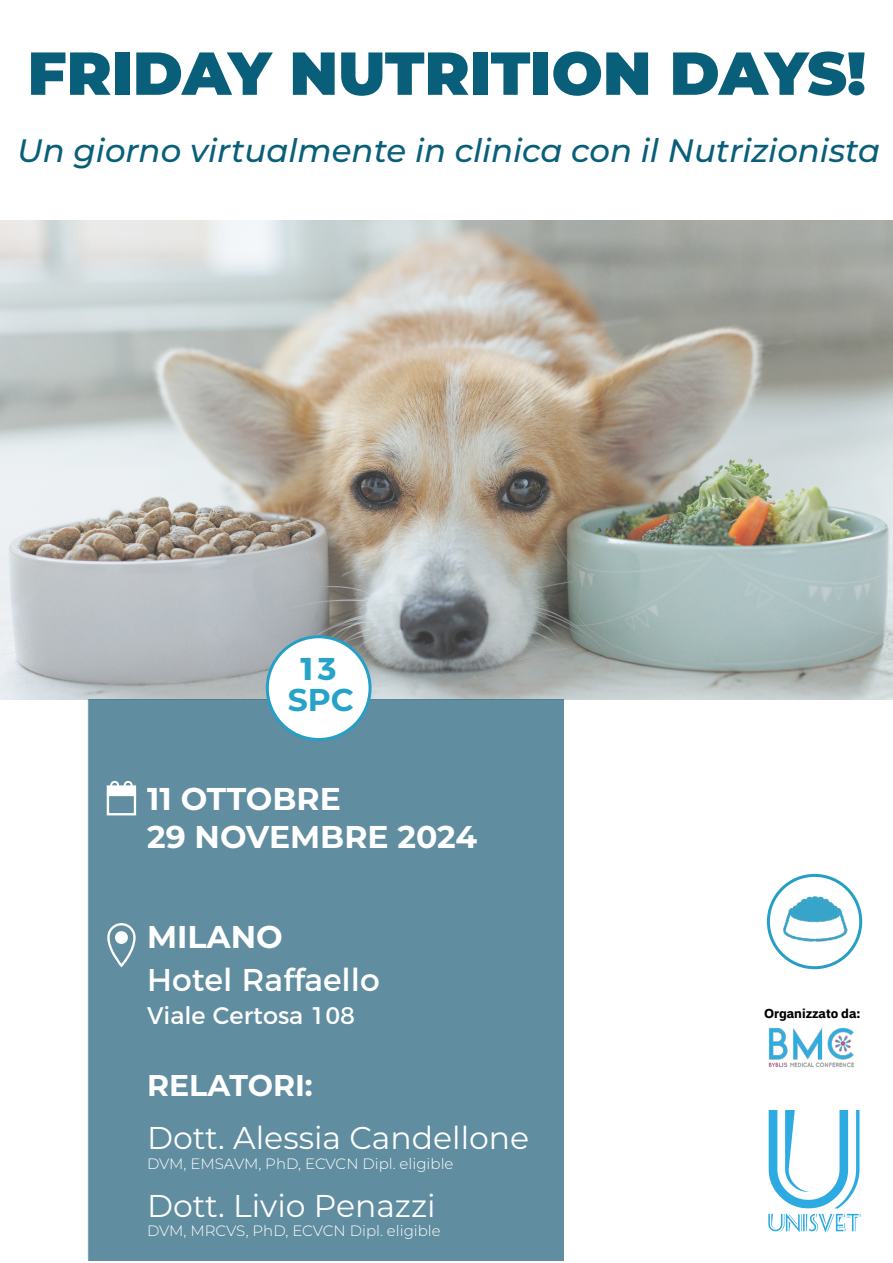
<style>
.page{position:relative;width:893px;height:1263px;background:#fff}
.page>*{position:absolute;margin:0;border:0;box-sizing:border-box;transform-origin:0 0}
.t1{font:900 60.45px "Montserrat";color:#095f7a}
.t2{font:italic 500 32.4px "Montserrat";color:#095f7a}
.t3{font:31.5px "Montserrat";color:#fff}
.t4{font:700 31.5px/37.8px "Montserrat";color:#fff}
.t5{font:700 31.5px/30.9px "Montserrat";color:#27a3c9;text-align:center}
.t6{font:700 30px "Montserrat";color:#fff}
.t7{font:24px "Montserrat";color:#fff}
.t8{font:300 15px "Montserrat";color:#fff}
.t9{font:700 expanded 12.75px "Embarcadero MVB Pro";color:#000}
</style>
<div class="page">
<img style="left:0;top:220px;width:893px;height:479px">
<img style="left:766px;top:875px;width:95px;height:94px">
<img style="left:768px;top:1028px;width:86px;height:39px">
<div style="left:88px;top:699px;width:475px;height:562px;background:#608da0"></div>
<div style="left:267px;top:637px;width:103px;height:102px;background:#fff;border-radius:50%"></div>
<div style="left:266px;top:635px;width:106px;height:106px;border:3px solid #259fc6;border-radius:50%"></div>
<div style="left:107px;top:923px;width:29px;height:44px;border:2px solid #fff;border-radius:13px"></div>
<div style="left:116px;top:932px;width:11px;height:11px;background:#fff;border-radius:50%"></div>
<div style="left:115px;top:931px;width:13px;height:13px;border:2px solid #fff;border-radius:50%"></div>
<div style="left:107px;top:794px;width:29px;height:21px;border:2px solid #fff"></div>
<div style="left:108px;top:786px;width:27px;height:8px;background:#fff"></div>
<svg style="left:109px;top:780px;width:25px;height:6px"></svg>
<img style="left:768px;top:1110px;width:93px;height:123px">
<h1 class="t1" style="left:28px;top:28px;width:840px">FRIDAY NUTRITION DAYS!</h1>
<h2 class="t2" style="left:17px;top:128px;width:864px">Un giorno virtualmente in clinica con il Nutrizionista</h2>
<h3 class="t5" style="left:288px;top:651px;width:68px">13<br>SPC</h3>
<h3 class="t4" style="left:147px;top:779px;width:332px">11 OTTOBRE<br>29 NOVEMBRE 2024</h3>
<h3 class="t4" style="left:147px;top:916px;width:137px">MILANO</h3>
<h3 class="t3" style="left:147px;top:954px;width:234px">Hotel Raffaello</h3>
<h3 class="t7" style="left:147px;top:996px;width:209px">Viale Certosa 108</h3>
<h3 class="t6" style="left:147px;top:1063px;width:167px">RELATORI:</h3>
<h3 class="t3" style="left:147px;top:1116px;width:384px">Dott. Alessia Candellone</h3>
<p class="t8" style="left:147px;top:1153px;width:308px">DVM, EMSAVM, PhD, ECVCN Dipl. eligible</p>
<h3 class="t3" style="left:147px;top:1184px;width:290px">Dott. Livio Penazzi</h3>
<p class="t8" style="left:147px;top:1220px;width:295px">DVM, MRCVS, PhD, ECVCN Dipl. eligible</p>
<p class="t9" style="left:764px;top:1004px;width:98px">Organizzato da:</p>
</div>
